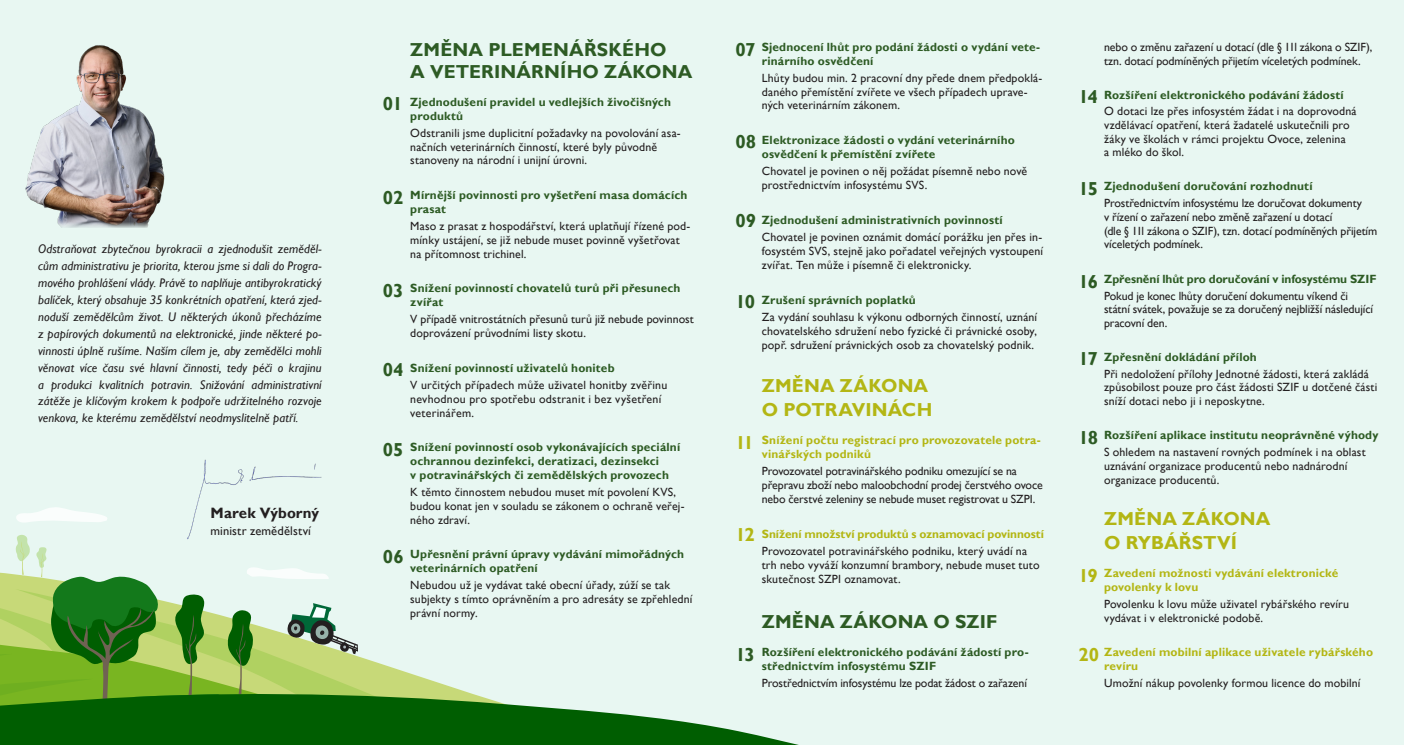
<style>
.page{position:relative;width:1404px;height:745px;background:#fff}
.page>*{position:absolute;margin:0;border:0;box-sizing:border-box;transform-origin:0 0}
.t1{font:700 18.75px/22.5px "Gill Sans";letter-spacing:.005em;color:#2d5b24}
.t2{font:700 18.75px/23.8px "Gill Sans";letter-spacing:.005em;color:#b3b614}
.t3{font:700 15px "Gill Sans";letter-spacing:.005em;color:#231f20}
.t4{font:italic 12.5px/16.9px "Gill Sans";letter-spacing:.01em;color:#231f20;text-align:justify}
.t5{font:12.5px "Gill Sans";letter-spacing:.01em;color:#231f20}
.t6{font:11.88px/13.8px "Gill Sans";letter-spacing:.01em;color:#231f20}
.t7{font:700 11.88px/13.8px "Gill Sans";letter-spacing:.015em;color:#2d5b24}
.t8{font:11.88px/13.8px "Gill Sans";letter-spacing:-.01em;color:#231f20}
.t9{font:700 11.88px/13.8px "Gill Sans";letter-spacing:.01em;color:#b3b614}
.t10{font:700 11.88px "Gill Sans";letter-spacing:-.005em;color:#2d5b24}
</style>
<div class="page">
<div style="left:0;top:0;width:1403px;height:744px;background:#e8f7f2"></div>
<svg style="left:383px;top:664px;width:81px;height:27px"></svg>
<svg style="left:16px;top:507px;width:91px;height:15px"></svg>
<svg style="left:383px;top:691px;width:412px;height:53px;fill:#005e01"></svg>
<img style="left:25px;top:45px;width:140px;height:182px">
<img style="left:189px;top:459px;width:133px;height:75px">
<svg style="left:0;top:534px;width:383px;height:211px"></svg>
<p class="t4" style="left:38px;top:241px;width:285px">Odstraňovat zbytečnou byrokracii a zjednodušit zeměděl&shy;cům administrativu je priorita, kterou jsme si dali do Progra&shy;mového prohlášení vlády. Právě to naplňuje antibyrokratický balíček, který obsahuje 35 konkrétních opatření, která zjed&shy;noduší zemědělcům život. U některých úkonů přecházíme z papírových dokumentů na elektronické, jinde některé po&shy;vinnosti úplně rušíme. Naším cílem je, aby zemědělci mohli věnovat více času své hlavní činnosti, tedy péči o krajinu a produkci kvalitních potravin. Snižování administrativní zátěže je klíčovým krokem k podpoře udržitelného rozvoje venkova, ke kterému zemědělství neodmyslitelně patří.</p>
<p class="t3" style="left:211px;top:504px;width:110px">Marek Výborný</p>
<p class="t5" style="left:211px;top:523px;width:102px">ministr zemědělství</p>
<p class="t1" style="left:410px;top:38px;width:284px">ZMĚNA PLEMENÁŘSKÉHO<br>A VETERINÁRNÍHO ZÁKONA</p>
<p class="t7" style="left:410px;top:95px;width:262px">Zjednodušení pravidel u vedlejších živočišných produktů</p>
<p class="t6" style="left:410px;top:126px;width:272px">Odstranili jsme duplicitní požadavky na povolování asa&shy;načních veterinárních činností, které byly původně stanoveny na národní i unijní úrovni.</p>
<p class="t7" style="left:410px;top:188px;width:279px">Mírnější povinnosti pro vyšetření masa domácích prasat</p>
<p class="t6" style="left:410px;top:219px;width:281px">Maso z prasat z hospodářství, která uplatňují řízené pod&shy;mínky ustájení, se již nebude muset povinně vyšetřovat na přítomnost trichinel.</p>
<p class="t7" style="left:410px;top:281px;width:272px">Snížení povinností chovatelů turů při přesunech zvířat</p>
<p class="t6" style="left:410px;top:312px;width:285px">V případě vnitrostátních přesunů turů již nebude povinnost doprovázení průvodními listy skotu.</p>
<p class="t7" style="left:410px;top:361px;width:206px">Snížení povinností uživatelů honiteb</p>
<p class="t6" style="left:410px;top:378px;width:259px">V určitých případech může uživatel honitby zvěřinu nevhodnou pro spotřebu odstranit i bez vyšetření veterinářem.</p>
<p class="t7" style="left:410px;top:440px;width:271px">Snížení povinností osob vykonávajících speciální ochrannou dezinfekci, deratizaci, dezinsekci<br>v potravinářských či zemědělských provozech</p>
<p class="t6" style="left:410px;top:485px;width:276px">K těmto činnostem nebudou muset mít povolení KVS, budou konat jen v souladu se zákonem o ochraně veřej&shy;ného zdraví.</p>
<p class="t7" style="left:410px;top:547px;width:275px">Upřesnění právní úpravy vydávání mimořádných veterinárních opatření</p>
<p class="t6" style="left:410px;top:578px;width:283px">Nebudou už je vydávat také obecní úřady, zúží se tak subjekty s tímto oprávněním a pro adresáty se zpřehlední právní normy.</p>
<p class="t1" style="left:383px;top:93px;width:21px">01</p>
<p class="t1" style="left:383px;top:186px;width:22px">02</p>
<p class="t1" style="left:383px;top:279px;width:22px">03</p>
<p class="t1" style="left:383px;top:358px;width:22px">04</p>
<p class="t1" style="left:383px;top:439px;width:22px">05</p>
<p class="t1" style="left:383px;top:546px;width:22px">06</p>
<p class="t7" style="left:762px;top:40px;width:280px">Sjednocení lhůt pro podání žádosti o vydání vete&shy;rinárního osvědčení</p>
<p class="t6" style="left:762px;top:71px;width:282px">Lhůty budou min. 2 pracovní dny přede dnem předpoklá&shy;daného přemístění zvířete ve všech případech uprave&shy;ných veterinárním zákonem.</p>
<p class="t7" style="left:762px;top:134px;width:255px">Elektronizace žádosti o vydání veterinárního osvědčení k přemístění zvířete</p>
<p class="t6" style="left:762px;top:164px;width:267px">Chovatel je povinen o něj požádat písemně nebo nově prostřednictvím infosystému SVS.</p>
<p class="t7" style="left:762px;top:213px;width:242px">Zjednodušení administrativních povinností</p>
<p class="t6" style="left:762px;top:230px;width:283px;text-align:justify">Chovatel je povinen oznámit domácí porážku jen přes in&shy;fosystém SVS, stejně jako pořadatel veřejných vystoupení zvířat. Ten může i písemně či elektronicky.</p>
<p class="t7" style="left:762px;top:293px;width:155px">Zrušení správních poplatků</p>
<p class="t6" style="left:762px;top:310px;width:277px;text-align:justify">Za vydání souhlasu k výkonu odborných činností, uznání chovatelského sdružení nebo fyzické či právnické osoby, popř. sdružení právnických osob za chovatelský podnik.</p>
<p class="t2" style="left:762px;top:374px;width:172px">ZMĚNA ZÁKONA<br>O POTRAVINÁCH</p>
<p class="t9" style="left:762px;top:433px;width:280px">Snížení počtu registrací pro provozovatele potra&shy;vinářských podniků</p>
<p class="t8" style="left:762px;top:464px;width:282px">Provozovatel potravinářského podniku omezující se na přepravu zboží nebo maloobchodní prodej čerstvého ovoce nebo čerstvé zeleniny se nebude muset registrovat u SZPI.</p>
<p class="t9" style="left:762px;top:527px;width:283px">Snížení množství produktů s oznamovací povinností</p>
<p class="t6" style="left:762px;top:544px;width:279px">Provozovatel potravinářského podniku, který uvádí na trh nebo vyváží konzumní brambory, nebude muset tuto skutečnost SZPI oznamovat.</p>
<p class="t1" style="left:762px;top:610px;width:237px">ZMĚNA ZÁKONA O SZIF</p>
<p class="t7" style="left:762px;top:645px;width:268px">Rozšíření elektronického podávání žádostí pro&shy;střednictvím infosystému SZIF</p>
<p class="t8" style="left:762px;top:676px;width:267px">Prostřednictvím infosystému lze podat žádost o zařazení</p>
<p class="t1" style="left:735px;top:38px;width:22px">07</p>
<p class="t1" style="left:735px;top:131px;width:22px">08</p>
<p class="t1" style="left:735px;top:210px;width:22px">09</p>
<p class="t1" style="left:735px;top:291px;width:21px">10</p>
<p class="t2" style="left:735px;top:431px;width:20px">11</p>
<p class="t2" style="left:735px;top:523px;width:21px">12</p>
<p class="t1" style="left:735px;top:643px;width:21px">13</p>
<p class="t8" style="left:1104px;top:40px;width:270px">nebo o změnu zařazení u dotací (dle § 11l zákona o SZIF), tzn. dotací podmíněných přijetím víceletých podmínek.</p>
<p class="t7" style="left:1104px;top:88px;width:241px">Rozšíření elektronického podávání žádostí</p>
<p class="t6" style="left:1104px;top:104px;width:254px">O dotaci lze přes infosystém žádat i na doprovodná vzdělávací opatření, která žadatelé uskutečnili pro žáky ve školách v rámci projektu Ovoce, zelenina<br>a mléko do škol.</p>
<p class="t7" style="left:1104px;top:180px;width:210px">Zjednodušení doručování rozhodnutí</p>
<p class="t8" style="left:1104px;top:196px;width:275px">Prostřednictvím infosystému lze doručovat dokumenty<br>v řízení o zařazení nebo změně zařazení u dotací<br>(dle § 11l zákona o SZIF), tzn. dotací podmíněných přijetím víceletých podmínek.</p>
<p class="t10" style="left:1104px;top:271px;width:274px">Zpřesnění lhůt pro doručování v infosystému SZIF</p>
<p class="t8" style="left:1104px;top:289px;width:270px">Pokud je konec lhůty doručení dokumentu víkend či státní svátek, považuje se za doručený nejbližší následující pracovní den.</p>
<p class="t7" style="left:1104px;top:350px;width:154px">Zpřesnění dokládání příloh</p>
<p class="t6" style="left:1104px;top:367px;width:275px">Při nedoložení přílohy Jednotné žádosti, která zakládá způsobilost pouze pro část žádosti SZIF u dotčené části sníží dotaci nebo ji i neposkytne.</p>
<p class="t7" style="left:1104px;top:428px;width:276px">Rozšíření aplikace institutu neoprávněné výhody</p>
<p class="t6" style="left:1104px;top:445px;width:263px">S ohledem na nastavení rovných podmínek i na oblast uznávání organizace producentů nebo nadnárodní organizace producentů.</p>
<p class="t2" style="left:1104px;top:507px;width:168px">ZMĚNA ZÁKONA<br>O RYBÁŘSTVÍ</p>
<p class="t9" style="left:1104px;top:566px;width:236px">Zavedení možnosti vydávání elektronické povolenky k lovu</p>
<p class="t6" style="left:1104px;top:597px;width:246px">Povolenku k lovu může uživatel rybářského revíru vydávat i v elektronické podobě.</p>
<p class="t9" style="left:1104px;top:645px;width:270px">Zavedení mobilní aplikace uživatele rybářského revíru</p>
<p class="t6" style="left:1104px;top:675px;width:258px">Umožní nákup povolenky formou licence do mobilní</p>
<p class="t1" style="left:1078px;top:86px;width:21px">14</p>
<p class="t1" style="left:1078px;top:178px;width:21px">15</p>
<p class="t1" style="left:1078px;top:271px;width:21px">16</p>
<p class="t1" style="left:1078px;top:348px;width:21px">17</p>
<p class="t1" style="left:1078px;top:427px;width:21px">18</p>
<p class="t2" style="left:1078px;top:564px;width:21px">19</p>
<p class="t2" style="left:1078px;top:643px;width:22px">20</p>
</div>
